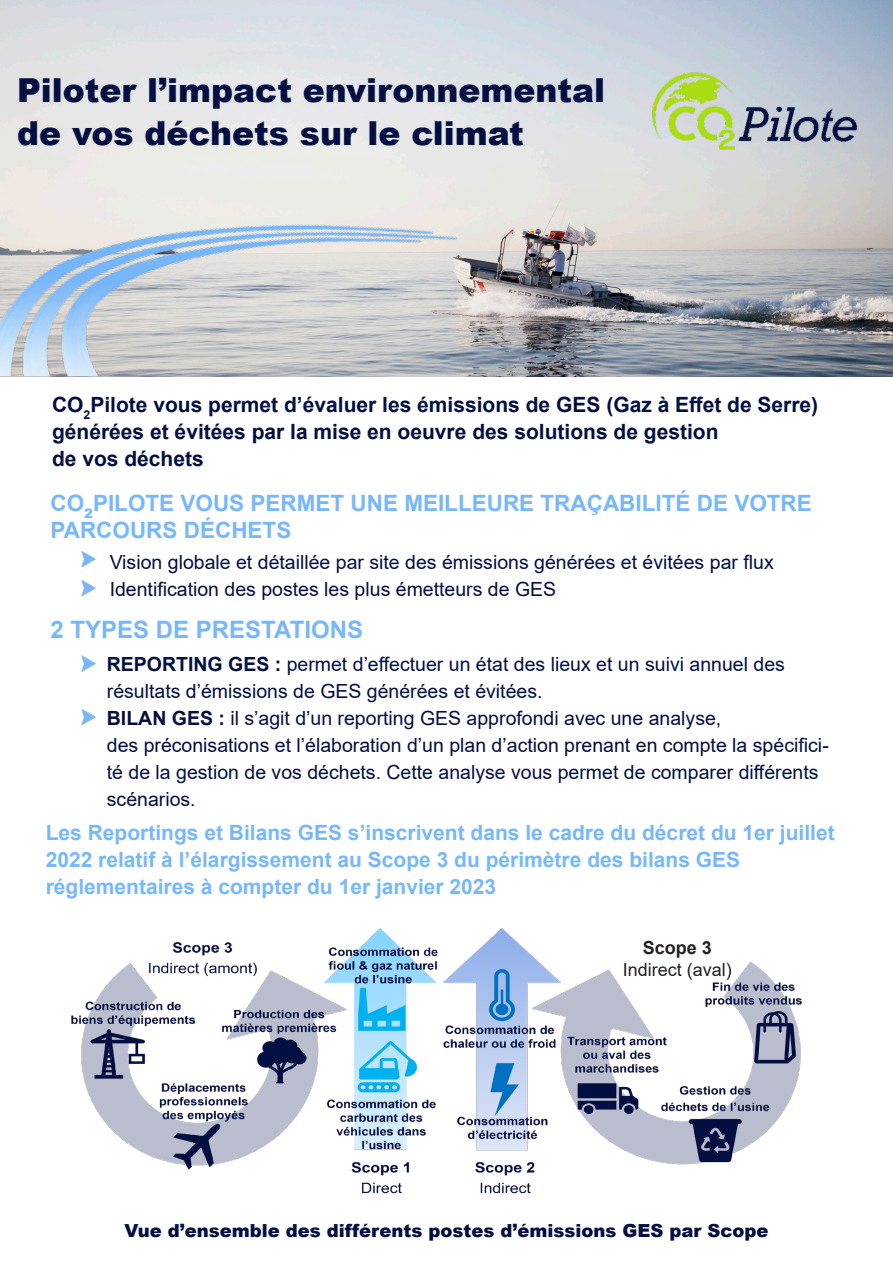
<style>
.page{position:relative;width:893px;height:1263px;background:#fff}
.page>*{position:absolute;margin:0;border:0;box-sizing:border-box;transform-origin:0 0}
.t1{font:900 33px "Arial";color:#030f40}
.t2{font:700 24px "Arial";color:#77b7fc}
.t3{font:700 22.5px/27px "Arial";color:#77b7fc}
.t4{font:700 21px/27px "Arial";color:#77b7fc}
.t5{font:700 21px "Arial";color:#030f40}
.t6{font:19.5px/27px "Arial";color:#030f40}
.t7{font:900 18px "Arial";color:#030f40}
.t8{font:18px "Arial";color:#231f20}
.t9{font:700 18px "Arial";color:#231f20}
.s1{font-weight:700}
</style>
<div class="page">
<img style="left:745px;top:0;width:148px;height:376px">
<img style="left:0;top:0;width:745px;height:376px">
<img style="left:71px;top:928px;width:731px;height:266px">
<img style="left:81px;top:709px;width:15px;height:16px">
<img style="left:81px;top:655px;width:15px;height:17px">
<img style="left:81px;top:551px;width:15px;height:16px">
<img style="left:81px;top:580px;width:15px;height:16px">
<img style="left:563px;top:60px;width:330px;height:91px">
<p class="t1" style="left:17px;top:66px;width:590px">Piloter l’impact environnemental</p>
<p class="t1" style="left:17px;top:109px;width:508px">de vos déchets sur le climat</p>
<p class="t5" style="left:52px;top:390px;width:768px">CO<sub>2</sub>Pilote vous permet d’évaluer les émissions de GES (Gaz à Effet de Serre)</p>
<p class="t5" style="left:52px;top:417px;width:668px">générées et évitées par la mise en oeuvre des solutions de gestion</p>
<p class="t5" style="left:52px;top:444px;width:153px">de vos déchets</p>
<p class="t3" style="left:50px;top:490px;width:763px">CO<sub>2</sub>PILOTE VOUS PERMET UNE MEILLEURE TRAÇABILITÉ DE VOTRE<br>PARCOURS DÉCHETS</p>
<p class="t6" style="left:110px;top:548px;width:666px">Vision globale et détaillée par site des émissions générées et évitées par flux</p>
<p class="t6" style="left:110px;top:575px;width:448px">Identification des postes les plus émetteurs de GES</p>
<p class="t2" style="left:50px;top:613px;width:314px">2 TYPES DE PRESTATIONS</p>
<p class="t6" style="left:107px;top:650px;width:680px"><span class="s1">REPORTING GES :</span> permet d’effectuer un état des lieux et un suivi annuel des</p>
<p class="t6" style="left:107px;top:677px;width:437px">résultats d’émissions de GES générées et évitées.</p>
<p class="t6" style="left:107px;top:704px;width:616px"><span class="s1">BILAN GES :</span> il s’agit d’un reporting GES approfondi avec une analyse,</p>
<p class="t6" style="left:107px;top:731px;width:723px">des préconisations et l’élaboration d’un plan d’action prenant en compte la spécifici&shy;té de la gestion de vos déchets. Cette analyse vous permet de comparer différents scénarios.</p>
<p class="t4" style="left:46px;top:820px;width:790px">Les Reportings et Bilans GES s’inscrivent dans le cadre du décret du 1er juillet<br>2022 relatif à l’élargissement au Scope 3 du périmètre des bilans GES</p>
<p class="t4" style="left:46px;top:874px;width:452px">réglementaires à compter du 1er janvier 2023</p>
<p class="t9" style="left:643px;top:935px;width:71px">Scope 3</p>
<p class="t8" style="left:623px;top:957px;width:111px">Indirect (aval)</p>
<p class="t7" style="left:124px;top:1217px;width:646px">Vue d’ensemble des différents postes d’émissions GES par Scope</p>
</div>
